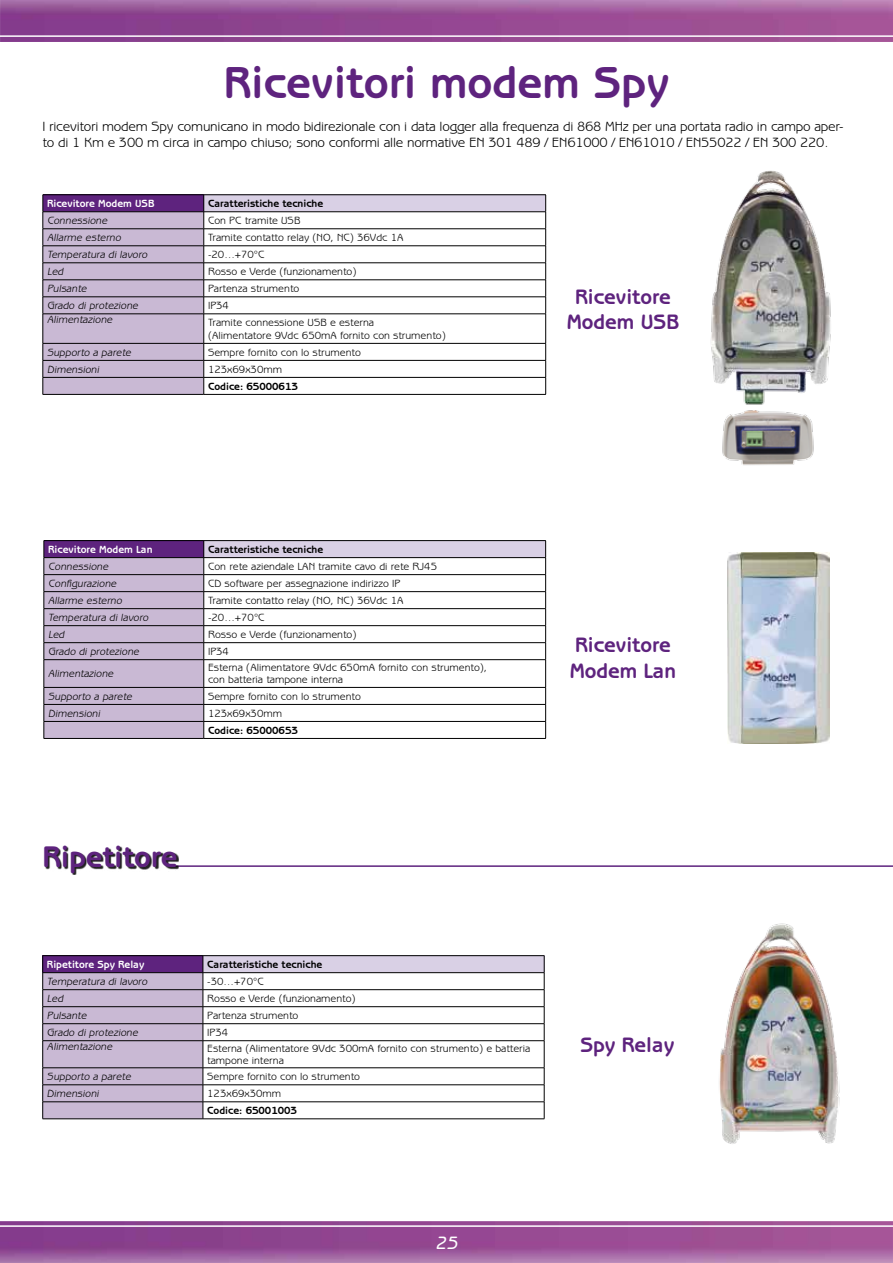
<style>
.page{position:relative;width:893px;height:1263px;background:#fff}
.page>*{position:absolute;margin:0;border:0;box-sizing:border-box;transform-origin:0 0}
.t1{font:700 45px "Benguiat Gothic Std";color:#5e237e}
.t2{font:700 30px "Benguiat Gothic Std";color:#5e237e}
.t3{font:700 21px/25.2px "Benguiat Gothic Std";color:#5e237e}
.t4{font:italic 500 18px "Benguiat Gothic Std";color:#fff}
.t5{font:13.5px/16.2px "Benguiat Gothic Std";letter-spacing:-.015em;color:#000}
.t6{font:10.5px/12.6px "Benguiat Gothic Std";color:#000}
.t7{font:italic 10.5px "Benguiat Gothic Std";color:#000}
.t8{font:700 10.5px "Benguiat Gothic Std";color:#000}
.t9{font:700 10.5px "Benguiat Gothic Std";color:#fff}
</style>
<div class="page">
<img style="left:0;top:0;width:893px;height:42px">
<hr style="left:173px;top:865px;width:720px;height:2px;background:#5e237e">
<div style="left:45px;top:846px;width:134px;height:29px;background:#000;opacity:.88"></div>
<div style="left:204px;top:541px;width:342px;height:17px;background:#d9d0e5"></div>
<svg style="left:205px;top:558px;width:340px;height:180px"></svg>
<hr style="left:204px;top:557px;width:342px;height:1px;background:#000">
<hr style="left:204px;top:574px;width:342px;height:1px;background:#000">
<hr style="left:204px;top:591px;width:342px;height:1px;background:#000">
<hr style="left:204px;top:608px;width:342px;height:1px;background:#000">
<hr style="left:204px;top:625px;width:342px;height:1px;background:#000">
<hr style="left:204px;top:642px;width:342px;height:1px;background:#000">
<hr style="left:204px;top:659px;width:342px;height:1px;background:#000">
<hr style="left:204px;top:687px;width:342px;height:1px;background:#000">
<hr style="left:204px;top:704px;width:342px;height:1px;background:#000">
<hr style="left:204px;top:721px;width:342px;height:1px;background:#000">
<hr style="left:44px;top:540px;width:160px;height:1px;background:#000">
<hr style="left:44px;top:738px;width:160px;height:1px;background:#000">
<hr style="left:204px;top:540px;width:342px;height:1px;background:#000">
<svg style="left:44px;top:541px;width:161px;height:197px;background:#b3a0bf"></svg>
<svg style="left:545px;top:541px;width:1px;height:197px"></svg>
<hr style="left:204px;top:738px;width:342px;height:1px;background:#000">
<div style="left:204px;top:195px;width:342px;height:17px;background:#d9d0e5"></div>
<svg style="left:205px;top:212px;width:340px;height:182px"></svg>
<hr style="left:204px;top:211px;width:342px;height:1px;background:#000">
<hr style="left:204px;top:228px;width:342px;height:1px;background:#000">
<hr style="left:204px;top:246px;width:342px;height:1px;background:#000">
<hr style="left:204px;top:263px;width:342px;height:1px;background:#000">
<hr style="left:204px;top:280px;width:342px;height:1px;background:#000">
<hr style="left:204px;top:297px;width:342px;height:1px;background:#000">
<hr style="left:204px;top:314px;width:342px;height:1px;background:#000">
<hr style="left:204px;top:343px;width:342px;height:1px;background:#000">
<hr style="left:204px;top:360px;width:342px;height:1px;background:#000">
<hr style="left:204px;top:377px;width:342px;height:1px;background:#000">
<hr style="left:43px;top:194px;width:161px;height:1px;background:#000">
<hr style="left:43px;top:394px;width:161px;height:1px;background:#000">
<hr style="left:204px;top:194px;width:342px;height:1px;background:#000">
<svg style="left:545px;top:195px;width:1px;height:199px"></svg>
<hr style="left:204px;top:394px;width:342px;height:1px;background:#000">
<svg style="left:43px;top:195px;width:162px;height:199px;background:#b4a2c0"></svg>
<hr style="left:43px;top:343px;width:161px;height:1px;background:#000">
<img style="left:727px;top:553px;width:103px;height:190px">
<div style="left:203px;top:956px;width:341px;height:17px;background:#d9d0e5"></div>
<svg style="left:204px;top:973px;width:340px;height:145px"></svg>
<hr style="left:203px;top:972px;width:341px;height:1px;background:#000">
<hr style="left:203px;top:989px;width:341px;height:1px;background:#000">
<hr style="left:203px;top:1006px;width:341px;height:1px;background:#000">
<hr style="left:203px;top:1023px;width:341px;height:1px;background:#000">
<hr style="left:203px;top:1040px;width:341px;height:1px;background:#000">
<hr style="left:203px;top:1067px;width:341px;height:1px;background:#000">
<hr style="left:203px;top:1084px;width:341px;height:1px;background:#000">
<hr style="left:203px;top:1101px;width:341px;height:1px;background:#000">
<hr style="left:43px;top:955px;width:160px;height:1px;background:#000">
<hr style="left:203px;top:955px;width:341px;height:1px;background:#000">
<svg style="left:544px;top:956px;width:1px;height:162px"></svg>
<hr style="left:203px;top:1118px;width:341px;height:1px;background:#000">
<svg style="left:42px;top:956px;width:162px;height:163px;background:#af9cbb"></svg>
<hr style="left:43px;top:1067px;width:160px;height:1px;background:#000">
<img style="left:711px;top:170px;width:120px;height:235px">
<img style="left:722px;top:410px;width:92px;height:55px">
<img style="left:719px;top:923px;width:121px;height:221px">
<img style="left:0;top:1221px;width:893px;height:42px">
<h1 class="t1" style="left:224px;top:56px;width:447px">Ricevitori modem Spy</h1>
<p class="t5" style="left:43px;top:119px;width:803px">I ricevitori modem Spy comunicano in modo bidirezionale con i data logger alla frequenza di 868 MHz per una portata radio in campo aper&shy;to di 1 Km e 300 m circa in campo chiuso; sono conformi alle normative EN 301 489 / EN61000 / EN61010 / EN55022 / EN 300 220.</p>
<p class="t9" style="left:47px;top:197px;width:109px">Ricevitore Modem USB</p>
<p class="t8" style="left:208px;top:197px;width:117px">Caratteristiche tecniche</p>
<p class="t7" style="left:47px;top:214px;width:62px">Connessione</p>
<p class="t6" style="left:208px;top:214px;width:94px">Con PC tramite USB</p>
<p class="t7" style="left:47px;top:231px;width:75px">Allarme esterno</p>
<p class="t6" style="left:208px;top:231px;width:197px">Tramite contatto relay (NO, NC) 36Vdc 1A</p>
<p class="t7" style="left:47px;top:248px;width:102px">Temperatura di lavoro</p>
<p class="t6" style="left:208px;top:248px;width:58px">-20…+70°C</p>
<p class="t7" style="left:47px;top:265px;width:18px">Led</p>
<p class="t6" style="left:208px;top:265px;width:150px">Rosso e Verde (funzionamento)</p>
<p class="t7" style="left:47px;top:282px;width:41px">Pulsante</p>
<p class="t6" style="left:208px;top:282px;width:93px">Partenza strumento</p>
<p class="t7" style="left:47px;top:299px;width:93px">Grado di protezione</p>
<p class="t6" style="left:208px;top:299px;width:22px">IP34</p>
<p class="t7" style="left:47px;top:314px;width:67px">Alimentazione</p>
<p class="t6" style="left:208px;top:316px;width:239px">Tramite connessione USB e esterna<br>(Alimentatore 9Vdc 650mA fornito con strumento)</p>
<p class="t7" style="left:47px;top:346px;width:86px">Supporto a parete</p>
<p class="t6" style="left:208px;top:346px;width:154px">Sempre fornito con lo strumento</p>
<p class="t7" style="left:47px;top:363px;width:53px">Dimensioni</p>
<p class="t6" style="left:208px;top:363px;width:76px">123x69x30mm</p>
<p class="t8" style="left:208px;top:380px;width:91px">Codice: 65000613</p>
<h3 class="t3" style="left:567px;top:284px;width:114px;text-align:center">Ricevitore<br>Modem USB</h3>
<p class="t9" style="left:48px;top:543px;width:106px">Ricevitore Modem Lan</p>
<p class="t8" style="left:208px;top:543px;width:117px">Caratteristiche tecniche</p>
<p class="t7" style="left:48px;top:560px;width:62px">Connessione</p>
<p class="t6" style="left:208px;top:560px;width:231px">Con rete aziendale LAN tramite cavo di rete RJ45</p>
<p class="t7" style="left:48px;top:577px;width:70px">Configurazione</p>
<p class="t6" style="left:208px;top:577px;width:194px">CD software per assegnazione indirizzo IP</p>
<p class="t7" style="left:48px;top:594px;width:75px">Allarme esterno</p>
<p class="t6" style="left:208px;top:594px;width:197px">Tramite contatto relay (NO, NC) 36Vdc 1A</p>
<p class="t7" style="left:48px;top:611px;width:102px">Temperatura di lavoro</p>
<p class="t6" style="left:208px;top:611px;width:58px">-20…+70°C</p>
<p class="t7" style="left:48px;top:628px;width:18px">Led</p>
<p class="t6" style="left:208px;top:628px;width:150px">Rosso e Verde (funzionamento)</p>
<p class="t7" style="left:48px;top:645px;width:93px">Grado di protezione</p>
<p class="t6" style="left:208px;top:645px;width:23px">IP34</p>
<p class="t7" style="left:48px;top:668px;width:67px">Alimentazione</p>
<p class="t6" style="left:208px;top:661px;width:281px">Esterna (Alimentatore 9Vdc 650mA fornito con strumento), con batteria tampone interna</p>
<p class="t7" style="left:48px;top:690px;width:86px">Supporto a parete</p>
<p class="t6" style="left:208px;top:690px;width:154px">Sempre fornito con lo strumento</p>
<p class="t7" style="left:48px;top:707px;width:53px">Dimensioni</p>
<p class="t6" style="left:208px;top:707px;width:76px">123x69x30mm</p>
<p class="t8" style="left:208px;top:724px;width:91px">Codice: 65000653</p>
<h3 class="t3" style="left:570px;top:633px;width:108px">Ricevitore<br>Modem Lan</h3>
<h2 class="t2" style="left:43px;top:839px;width:137px">Ripetitore</h2>
<p class="t9" style="left:47px;top:958px;width:99px">Ripetitore Spy Relay</p>
<p class="t8" style="left:207px;top:958px;width:117px">Caratteristiche tecniche</p>
<p class="t7" style="left:47px;top:975px;width:102px">Temperatura di lavoro</p>
<p class="t6" style="left:207px;top:975px;width:58px">-30…+70°C</p>
<p class="t7" style="left:47px;top:992px;width:18px">Led</p>
<p class="t6" style="left:207px;top:992px;width:150px">Rosso e Verde (funzionamento)</p>
<p class="t7" style="left:47px;top:1009px;width:41px">Pulsante</p>
<p class="t6" style="left:207px;top:1009px;width:93px">Partenza strumento</p>
<p class="t7" style="left:47px;top:1026px;width:93px">Grado di protezione</p>
<p class="t6" style="left:207px;top:1026px;width:23px">IP34</p>
<p class="t7" style="left:47px;top:1040px;width:67px">Alimentazione</p>
<p class="t6" style="left:207px;top:1042px;width:325px;line-height:12px">Esterna (Alimentatore 9Vdc 300mA fornito con strumento) e batteria tampone interna</p>
<p class="t7" style="left:47px;top:1070px;width:86px">Supporto a parete</p>
<p class="t6" style="left:207px;top:1070px;width:154px">Sempre fornito con lo strumento</p>
<p class="t7" style="left:47px;top:1087px;width:53px">Dimensioni</p>
<p class="t6" style="left:207px;top:1087px;width:76px">123x69x30mm</p>
<p class="t8" style="left:207px;top:1104px;width:91px">Codice: 65001003</p>
<h3 class="t3" style="left:580px;top:1032px;width:95px">Spy Relay</h3>
<h3 class="t4" style="left:435px;top:1232px;width:23px">25</h3>
</div>
